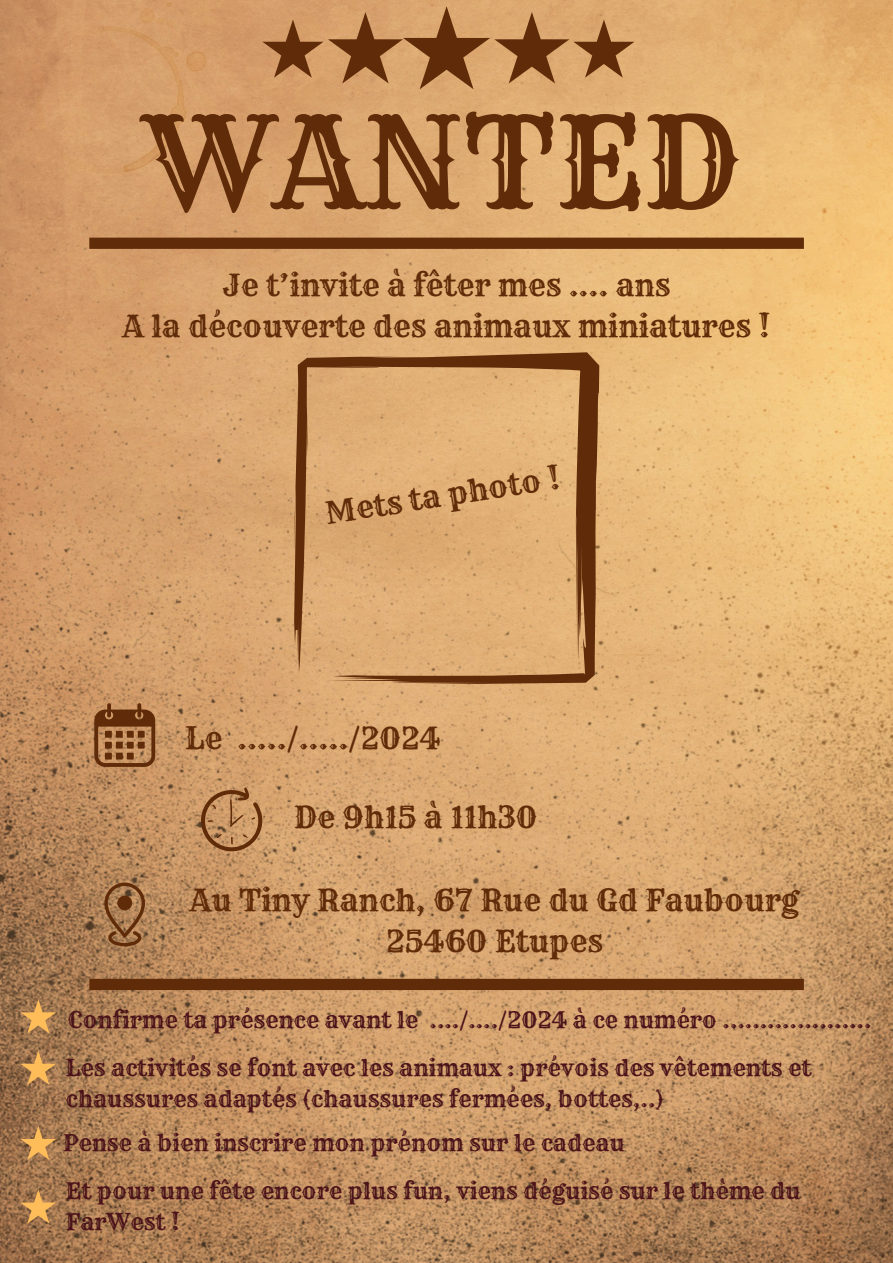
<style>
.page{position:relative;width:893px;height:1263px;background:#fff}
.page>*{position:absolute;margin:0;border:0;box-sizing:border-box;transform-origin:0 0}
.t1{font:124.35px "Rye";color:#5f2b09}
.t2{font:30px/41.6px "Rye";color:#5f2b09;text-align:center}
.t3{font:22.5px/31.5px "Rye";color:#4b141a}
</style>
<div class="page">
<img style="left:0;top:0;width:893px;height:1263px">
<div style="left:89px;top:238px;width:715px;height:11px;background:#5f2b09"></div>
<svg style="left:262px;top:6px;width:372px;height:83px;background:#b98554"></svg>
<svg style="left:94px;top:703px;width:61px;height:64px;background:#9a653b"></svg>
<div style="left:105px;top:731px;width:7px;height:7px;background:#5f2b09"></div>
<div style="left:105px;top:742px;width:7px;height:7px;background:#5f2b09"></div>
<div style="left:105px;top:753px;width:7px;height:6px;background:#5f2b09"></div>
<div style="left:116px;top:731px;width:7px;height:7px;background:#5f2b09"></div>
<div style="left:116px;top:742px;width:7px;height:7px;background:#5f2b09"></div>
<div style="left:116px;top:753px;width:7px;height:6px;background:#5f2b09"></div>
<div style="left:127px;top:731px;width:7px;height:7px;background:#5f2b09"></div>
<div style="left:127px;top:742px;width:7px;height:7px;background:#5f2b09"></div>
<div style="left:127px;top:753px;width:7px;height:6px;background:#5f2b09"></div>
<div style="left:138px;top:731px;width:7px;height:7px;background:#5f2b09"></div>
<div style="left:138px;top:742px;width:7px;height:7px;background:#5f2b09"></div>
<svg style="left:201px;top:787px;width:61px;height:64px;background:#b48254"></svg>
<svg style="left:104px;top:882px;width:41px;height:64px;background:#9a6b43"></svg>
<div style="left:117px;top:895px;width:15px;height:15px;background:#5f2b09;border-radius:50%"></div>
<div style="left:89px;top:979px;width:715px;height:11px;background:#5f2b09"></div>
<svg style="left:294px;top:352px;width:305px;height:332px;background:#cf9d68"></svg>
<svg style="left:20px;top:999px;width:36px;height:34px"></svg>
<svg style="left:20px;top:1051px;width:36px;height:34px"></svg>
<svg style="left:20px;top:1126px;width:36px;height:34px"></svg>
<svg style="left:20px;top:1189px;width:36px;height:34px"></svg>
<h1 class="t1" style="left:143px;top:86px;width:597px">WANTED</h1>
<h2 class="t2" style="left:123px;top:264px;width:649px">Je t’invite à fêter mes .... ans<br>A la découverte des animaux miniatures !</h2>
<p class="t2" style="left:322px;top:493px;width:239px;rotate:-9deg">Mets ta photo !</p>
<p class="t2" style="left:185px;top:717px;width:257px">Le ...../...../2024</p>
<h2 class="t2" style="left:294px;top:796px;width:245px">De 9h15 à 11h30</h2>
<p class="t2" style="left:190px;top:879px;width:610px">Au Tiny Ranch, 67 Rue du Gd Faubourg<br>25460 Etupes</p>
<h2 class="t3" style="left:68px;top:1004px;width:805px">Confirme ta présence avant le ..../..../2024 à ce numéro ....................</h2>
<p class="t3" style="left:66px;top:1052px;width:747px">Les activités se font avec les animaux : prévois des vêtements et chaussures adaptés (chaussures fermées, bottes,..)</p>
<h2 class="t3" style="left:63px;top:1127px;width:563px">Pense à bien inscrire mon prénom sur le cadeau</h2>
<p class="t3" style="left:66px;top:1175px;width:736px">Et pour une fête encore plus fun, viens déguisé sur le thème du</p>
<h2 class="t3" style="left:66px;top:1206px;width:116px">FarWest !</h2>
</div>
